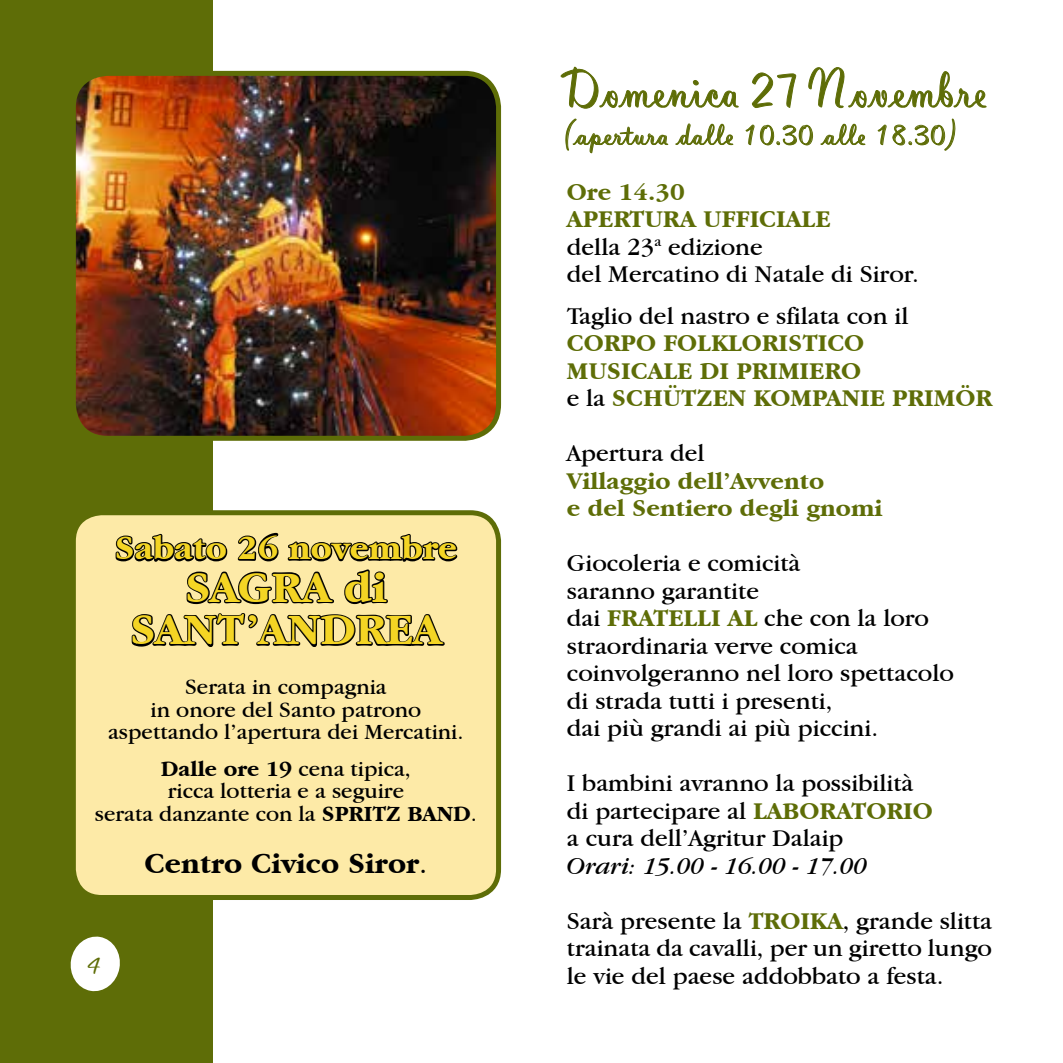
<style>
.page{position:relative;width:1063px;height:1063px;background:#fff}
.page>*{position:absolute;margin:0;border:0;box-sizing:border-box;transform-origin:0 0}
.t1{font:italic 60px "Vladimir Script";color:#5e6d07;scale:.9 1}
.t2{font:700 45px/42.5px "Garamond IT Cby BT";color:#f4d524;text-align:center}
.t3{font:italic 35px "Vladimir Script";color:#5e6d07}
.t4{font:700 35px "Garamond IT Cby BT";color:#f4d524}
.t5{font:700 30px "Garamond IT Cby BT";color:#000}
.t6{font:italic 30px "Vladimir Script";color:#5e6d07}
.t7{font:25px/27.5px "Garamond IT Cby BT";color:#000}
.t8{font:700 25px/27.5px "Garamond IT Cby BT";color:#5e6d07}
.t9{font:italic 25px "Garamond IT Cby BT";color:#000}
.t10{font:22.5px/22.5px "Garamond IT Cby BT";color:#000;text-align:center}
.s1{font-weight:700}
.s2{font-weight:400}
.s3{font-weight:700;color:#5e6d07}
.s4{font-weight:400;color:#000}
</style>
<div class="page">
<div style="left:0;top:0;width:213px;height:1063px;background:#5e6d07"></div>
<svg style="left:70px;top:936px;width:50px;height:56px"></svg>
<svg style="left:560px;top:66px;width:179px;height:43px"></svg>
<svg style="left:565px;top:118px;width:104px;height:36px"></svg>
<svg style="left:675px;top:123px;width:59px;height:23px"></svg>
<svg style="left:745px;top:67px;width:242px;height:84px"></svg>
<img style="left:77px;top:73px;width:421px;height:362px">
<div style="left:71px;top:71px;width:430px;height:370px;border:5px solid #5e6d07;border-radius:34px"></div>
<div style="left:73px;top:513px;width:426px;height:385px;background:#fdeaa7;border-radius:28px"></div>
<div style="left:71px;top:510px;width:430px;height:390px;border:5px solid #5e6d07;border-radius:28px"></div>
<svg style="left:115px;top:532px;width:343px;height:115px"></svg>
<h3 class="t4" style="left:115px;top:529px;width:344px">Sabato 26 novembre</h3>
<h2 class="t2" style="left:130px;top:566px;width:313px">SAGRA di<br>SANT’ANDREA</h2>
<p class="t10" style="left:108px;top:675px;width:357px">Serata in compagnia<br>in onore del Santo patrono aspettando l’apertura dei Mercatini.</p>
<p class="t10" style="left:95px;top:757px;width:384px"><span class="s1">Dalle ore 19</span> cena tipica,<br>ricca lotteria e a seguire<br>serata danzante con la <span class="s1">SPRITZ BAND</span>.</p>
<p class="t5" style="left:145px;top:847px;width:284px">Centro Civico Siror<span class="s2">.</span></p>
<p class="t6" style="left:89px;top:947px;width:37px">4</p>
<h1 class="t1" style="left:567px;top:53px;width:531px">Domenica27Novembre</h1>
<h3 class="t3" style="left:567px;top:113px;width:435px">(aperturadalle10.30alle18.30)</h3>
<p class="t7" style="left:567px;top:177px;width:354px"><span class="s3">Ore 14.30<br>APERTURA UFFICIALE<br></span>della 23<sup>a</sup> edizione<br>del Mercatino di Natale di Siror.</p>
<p class="t7" style="left:567px;top:301px;width:343px">Taglio del nastro e sfilata con il</p>
<p class="t8" style="left:567px;top:329px;width:427px">CORPO FOLKLORISTICO<br>MUSICALE DI PRIMIERO<br><span class="s4">e la</span> SCHÜTZEN KOMPANIE PRIMÖR</p>
<p class="t7" style="left:567px;top:439px;width:139px">Apertura del</p>
<p class="t8" style="left:567px;top:467px;width:317px">Villaggio dell’Avvento<br>e del Sentiero degli gnomi</p>
<p class="t7" style="left:567px;top:549px;width:389px">Giocoleria e comicità<br>saranno garantite<br>dai <span class="s3">FRATELLI AL</span> che con la loro straordinaria verve comica coinvolgeranno nel loro spettacolo di strada tutti i presenti,<br>dai più grandi ai più piccini.</p>
<p class="t7" style="left:567px;top:769px;width:367px">I bambini avranno la possibilità di partecipare al <span class="s3">LABORATORIO </span>a cura dell’Agritur Dalaip</p>
<p class="t9" style="left:567px;top:851px;width:302px">Orari: 15.00 - 16.00 - 17.00</p>
<p class="t7" style="left:567px;top:906px;width:427px;text-align:justify">Sarà presente la <span class="s3">TROIKA</span>, grande slitta trainata da cavalli, per un giretto lungo le vie del paese addobbato a festa.</p>
</div>
